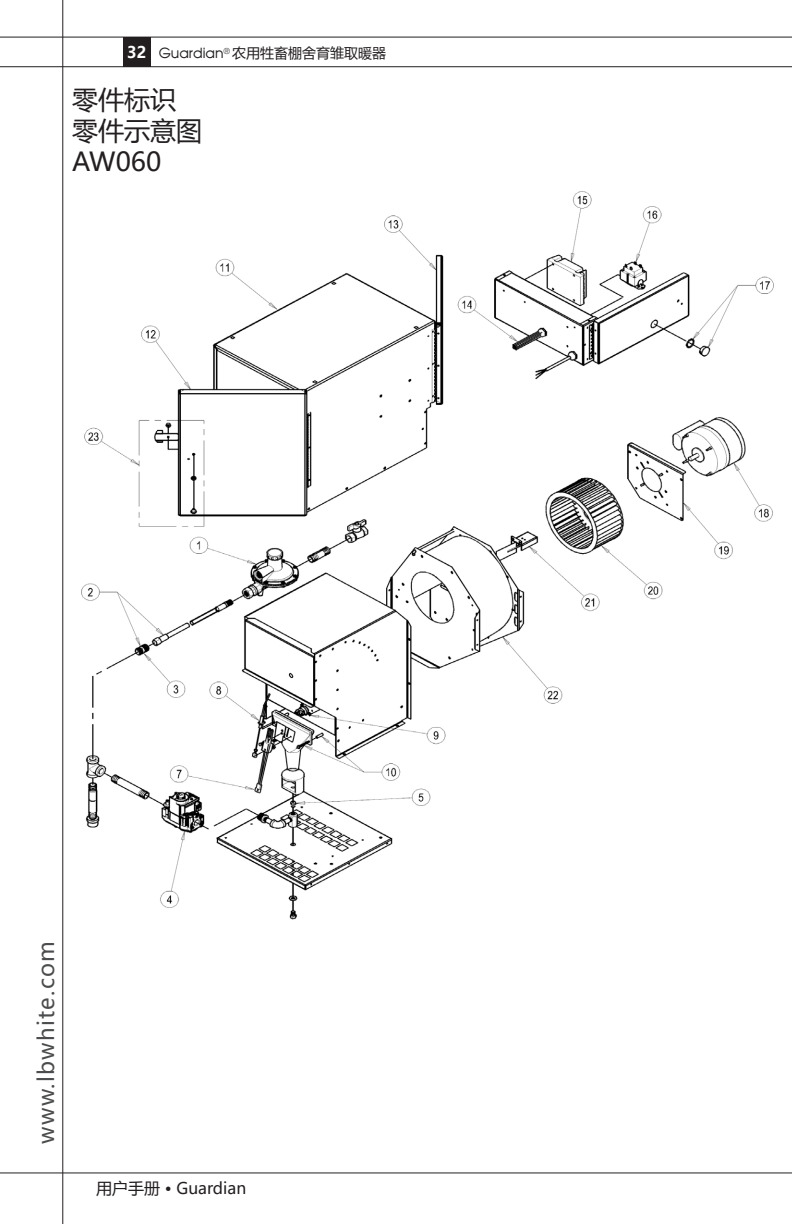
<style>
.page{position:relative;width:792px;height:1224px;background:#fff}
.page>*{position:absolute;margin:0;border:0;box-sizing:border-box;transform-origin:0 0}
.Attention_Header{font:26px "Microsoft Ya Hei";color:#231f20}
.t1{font:22px "Microsoft Ya Hei";letter-spacing:.06em;color:#4b4c4d}
.t2{font:16px "Microsoft Ya Hei";color:#231f20}
.t3{font:700 16px "Microsoft Ya Hei";color:#fff}
.t4{font:14px "Microsoft Ya Hei";color:#231f20}
.s1{font-family:"Moderne"}
</style>
<div class="page">
<hr style="left:0;top:37px;width:792px;height:1px;background:#231f20">
<hr style="left:0;top:66px;width:792px;height:1px;background:#231f20">
<hr style="left:0;top:1172px;width:792px;height:1px;background:#231f20">
<hr style="left:62px;top:0;width:1px;height:1224px;background:#231f20">
<div style="left:123px;top:37px;width:27px;height:29px;background:#231f20"></div>
<img style="left:81px;top:191px;width:693px;height:729px">
<div style="left:602px;top:890px;width:111px;height:33px;background:#fff"></div>
<p class="t3" style="left:127px;top:41px;width:21px">32</p>
<p class="Attention_Header" style="left:72px;top:82px;width:105px">零件标识</p>
<p class="Attention_Header" style="left:72px;top:113px;width:131px">零件示意图</p>
<p class="Attention_Header" style="left:72px;top:144px;width:91px">AW060</p>
<p class="t4" style="left:159px;top:44px;width:229px"><span class="s1">Guardian</span><sup>®</sup> 农用牲畜棚舍育雏取暖器</p>
<h2 class="t1" style="left:31px;top:1144px;width:204px;rotate:-90deg">www.lbwhite.com</h2>
<p class="t2" style="left:96px;top:1177px;width:152px">用户手册 • Guardian</p>
</div>
